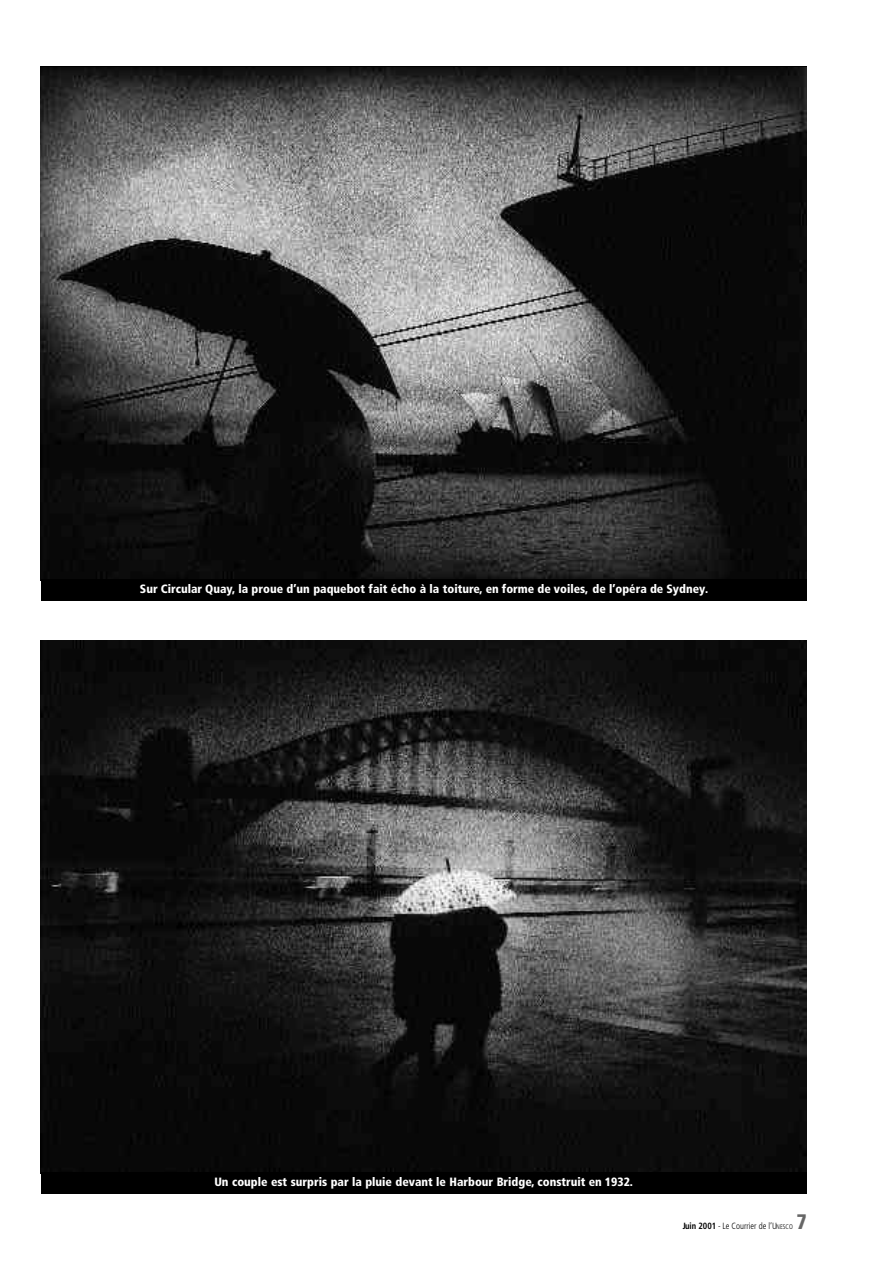
<style>
.page{position:relative;width:893px;height:1263px;background:#fff}
.page>*{position:absolute;margin:0;border:0;box-sizing:border-box;transform-origin:0 0}
.t1{font:900 condensed 21px "Frutiger";color:#666;scale:.95 1}
.t2{font:900 condensed 12px "Frutiger";color:#fff}
.t3{font:300 condensed 9px "Frutiger";color:#000;scale:.95 1}
.s1{font-weight:700}
.s2{font-size:6.75px}
</style>
<div class="page">
<img style="left:41px;top:67px;width:765px;height:512px">
<img style="left:41px;top:640px;width:765px;height:532px">
<hr style="left:41px;top:66px;width:765px;height:1px;background:#000">
<div style="left:41px;top:579px;width:765px;height:22px;background:#000"></div>
<div style="left:41px;top:1172px;width:765px;height:22px;background:#000"></div>
<p class="t2" style="left:140px;top:584px;width:569px">Sur Circular Quay, la proue d’un paquebot fait écho à la toiture, en forme de voiles, de l’opéra de Sydney.</p>
<p class="t2" style="left:214px;top:1177px;width:420px">Un couple est surpris par la pluie devant le Harbour Bridge, construit en 1932.</p>
<p class="t3" style="left:682px;top:1222px;width:117px"><span class="s1">Juin 2001</span> - Le Courrier de l’U<span class="s2">NESCO</span></p>
<h1 class="t1" style="left:796px;top:1213px;width:12px">7</h1>
</div>
